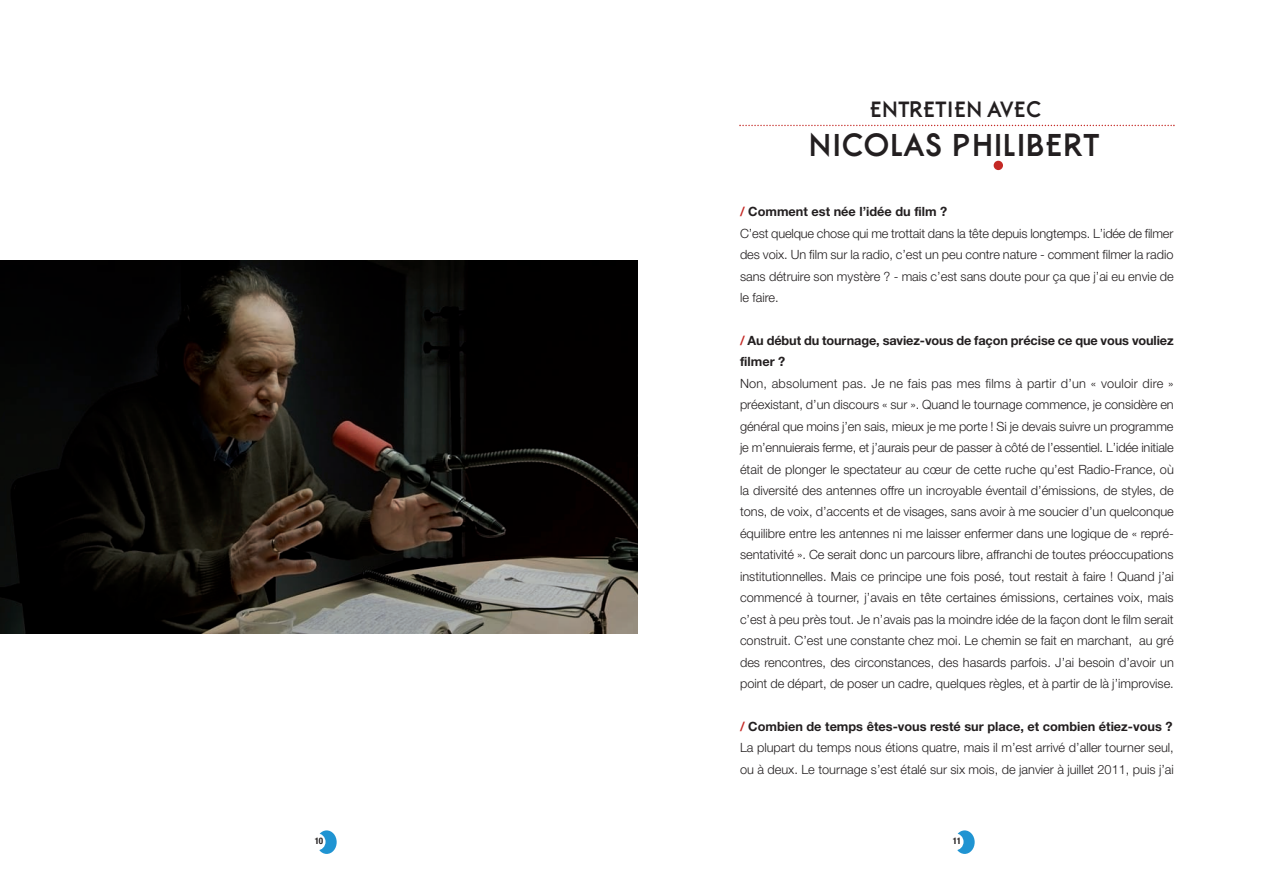
<style>
.page{position:relative;width:1276px;height:893px;background:#fff}
.page>*{position:absolute;margin:0;border:0;box-sizing:border-box;transform-origin:0 0}
.t1{font:700 30px "Belgrad";letter-spacing:-.02em;color:#231f20}
.t2{font:700 21px "Belgrad";letter-spacing:-.04em;color:#231f20}
.t3{font:300 12.75px/21.5px "Helvetica Neue";color:#231f20;text-align:justify}
.t4{font:700 12.75px/21.5px "Helvetica Neue";letter-spacing:-.01em;color:#231f20}
.t5{font:700 condensed 9px "Helvetica Neue";color:#231f20}
.s1{font-weight:700;color:#c42925}
.s2{font-weight:700}
.s3{color:#c42925}
</style>
<div class="page">
<img style="left:0;top:260px;width:638px;height:373px">
<div style="left:954px;top:830px;width:20px;height:24px;background:#2094d2;border-radius:50%"></div>
<div style="left:946px;top:833px;width:17px;height:17px;background:#fff;border-radius:50%"></div>
<div style="left:317px;top:830px;width:20px;height:24px;background:#2094d2;border-radius:50%"></div>
<div style="left:308px;top:833px;width:17px;height:17px;background:#fff;border-radius:50%"></div>
<div style="left:993px;top:161px;width:10px;height:9px;background:#c42925;border-radius:50%"></div>
<svg style="left:739px;top:125px;width:435px;height:1px"></svg>
<h2 class="t2" style="left:870px;top:101px;width:174px">ENTRETIEN AVEC</h2>
<h1 class="t1" style="left:811px;top:134px;width:293px">NICOLAS PHILIBERT</h1>
<p class="t3" style="left:740px;top:202px;width:435px;text-align:left"><span class="s1">/</span> <span class="s2">Comment est née l’idée du film ?<br></span>C’est quelque chose qui me trottait dans la tête depuis longtemps. L’idée de filmer des voix. Un film sur la radio, c’est un peu contre nature - comment filmer la radio sans détruire son mystère ? - mais c’est sans doute pour ça que j’ai eu envie de le faire.</p>
<p class="t4" style="left:740px;top:331px;width:435px"><span class="s3">/</span> Au début du tournage, saviez-vous de façon précise ce que vous vouliez filmer ?</p>
<p class="t3" style="left:740px;top:374px;width:435px">Non, absolument pas. Je ne fais pas mes films à partir d’un « vouloir dire » préexistant, d’un discours « sur ». Quand le tournage commence, je considère en général que moins j’en sais, mieux je me porte ! Si je devais suivre un programme je m’ennuierais ferme, et j’aurais peur de passer à côté de l’essentiel. L’idée initiale était de plonger le spectateur au cœur de cette ruche qu’est Radio-France, où la diversité des antennes offre un incroyable éventail d’émissions, de styles, de tons, de voix, d’accents et de visages, sans avoir à me soucier d’un quelconque équilibre entre les antennes ni me laisser enfermer dans une logique de « repré&shy;sentativité ». Ce serait donc un parcours libre, affranchi de toutes préoccupations institutionnelles. Mais ce principe une fois posé, tout restait à faire ! Quand j’ai commencé à tourner, j’avais en tête certaines émissions, certaines voix, mais c’est à peu près tout. Je n’avais pas la moindre idée de la façon dont le film serait construit. C’est une constante chez moi. Le chemin se fait en marchant, au gré des rencontres, des circonstances, des hasards parfois. J’ai besoin d’avoir un point de départ, de poser un cadre, quelques règles, et à partir de là j’improvise.</p>
<p class="t3" style="left:740px;top:717px;width:435px"><span class="s1">/</span> <span class="s2">Combien de temps êtes-vous resté sur place, et combien étiez-vous ?<br></span>La plupart du temps nous étions quatre, mais il m’est arrivé d’aller tourner seul, ou à deux. Le tournage s’est étalé sur six mois, de janvier à juillet 2011, puis j’ai</p>
<p class="t5" style="left:315px;top:838px;width:10px">10</p>
<p class="t5" style="left:952px;top:838px;width:10px">11</p>
</div>
